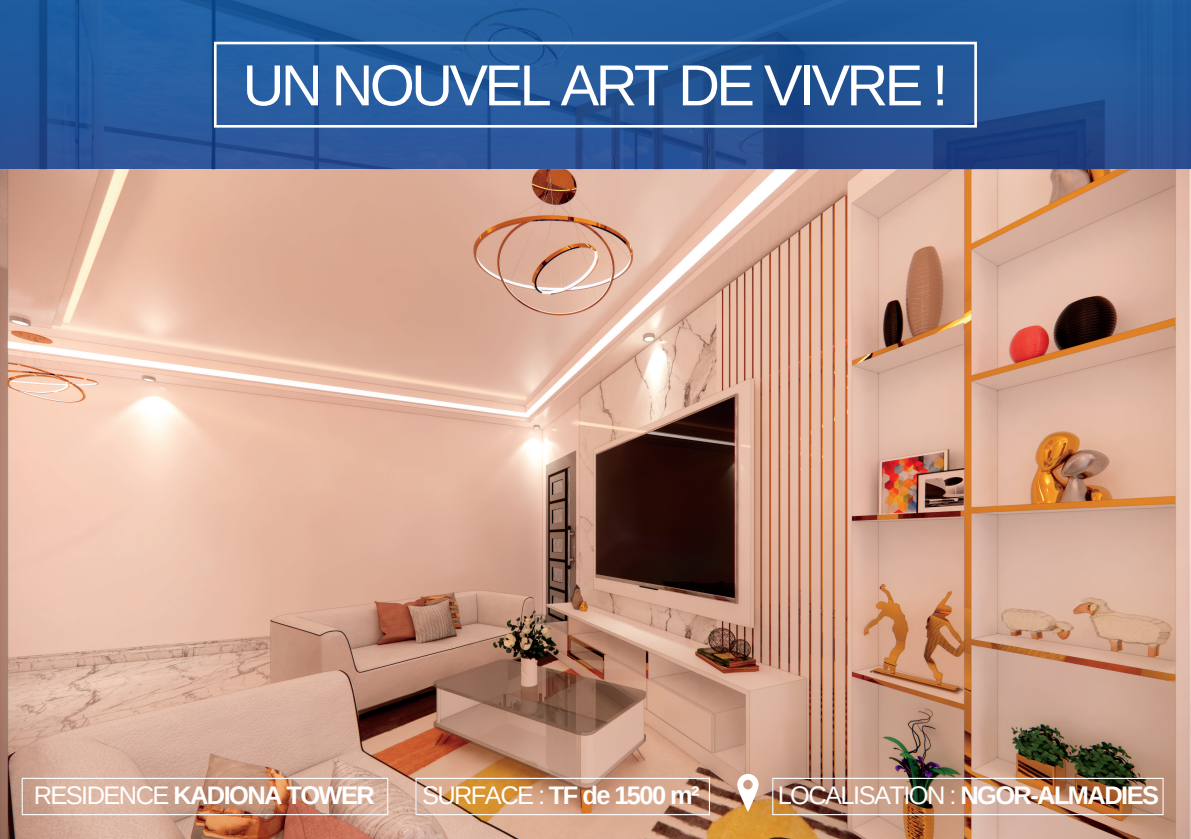
<style>
.page{position:relative;width:1191px;height:839px;background:#fff}
.page>*{position:absolute;margin:0;border:0;box-sizing:border-box;transform-origin:0 0}
.t1{font:57.9px "Arimo";letter-spacing:-.06em;color:#fff}
.t2{font:700 25.45px "Arimo";letter-spacing:-.06em;color:#fff}
.t3{font:25.45px "Arimo";letter-spacing:-.06em;color:#fff}
.s1{font-weight:400}
.s2{font-weight:700}
</style>
<div class="page">
<img style="left:0;top:0;width:1190px;height:839px">
<hr style="left:22px;top:779px;width:1px;height:35px;background:#fff">
<hr style="left:387px;top:779px;width:1px;height:35px;background:#fff">
<hr style="left:22px;top:778px;width:366px;height:1px;background:#fff">
<hr style="left:22px;top:814px;width:366px;height:1px;background:#fff">
<hr style="left:772px;top:779px;width:1px;height:35px;background:#fff">
<hr style="left:1162px;top:779px;width:1px;height:35px;background:#fff">
<hr style="left:772px;top:778px;width:391px;height:1px;background:#fff">
<hr style="left:772px;top:814px;width:391px;height:1px;background:#fff">
<svg style="left:737px;top:774px;width:21px;height:38px"></svg>
<hr style="left:415px;top:779px;width:1px;height:35px;background:#fff">
<hr style="left:709px;top:779px;width:1px;height:35px;background:#fff">
<hr style="left:415px;top:778px;width:295px;height:1px;background:#fff">
<hr style="left:415px;top:814px;width:295px;height:1px;background:#fff">
<hr style="left:214px;top:44px;width:3px;height:81px;background:#fff">
<hr style="left:974px;top:44px;width:3px;height:81px;background:#fff">
<hr style="left:214px;top:42px;width:763px;height:2px;background:#fff">
<hr style="left:214px;top:125px;width:763px;height:3px;background:#fff">
<h1 class="t1" style="left:243px;top:53px;width:707px">UN NOUVEL ART DE VIVRE !</h1>
<p class="t2" style="left:34px;top:781px;width:342px"><span class="s1">RESIDENCE</span> KADIONA TOWER</p>
<p class="t2" style="left:422px;top:781px;width:279px"><span class="s1">SURFACE :</span> TF de 1500 m²</p>
<p class="t3" style="left:777px;top:781px;width:383px">LOCALISATION : <span class="s2">NGOR-ALMADIES</span></p>
</div>
